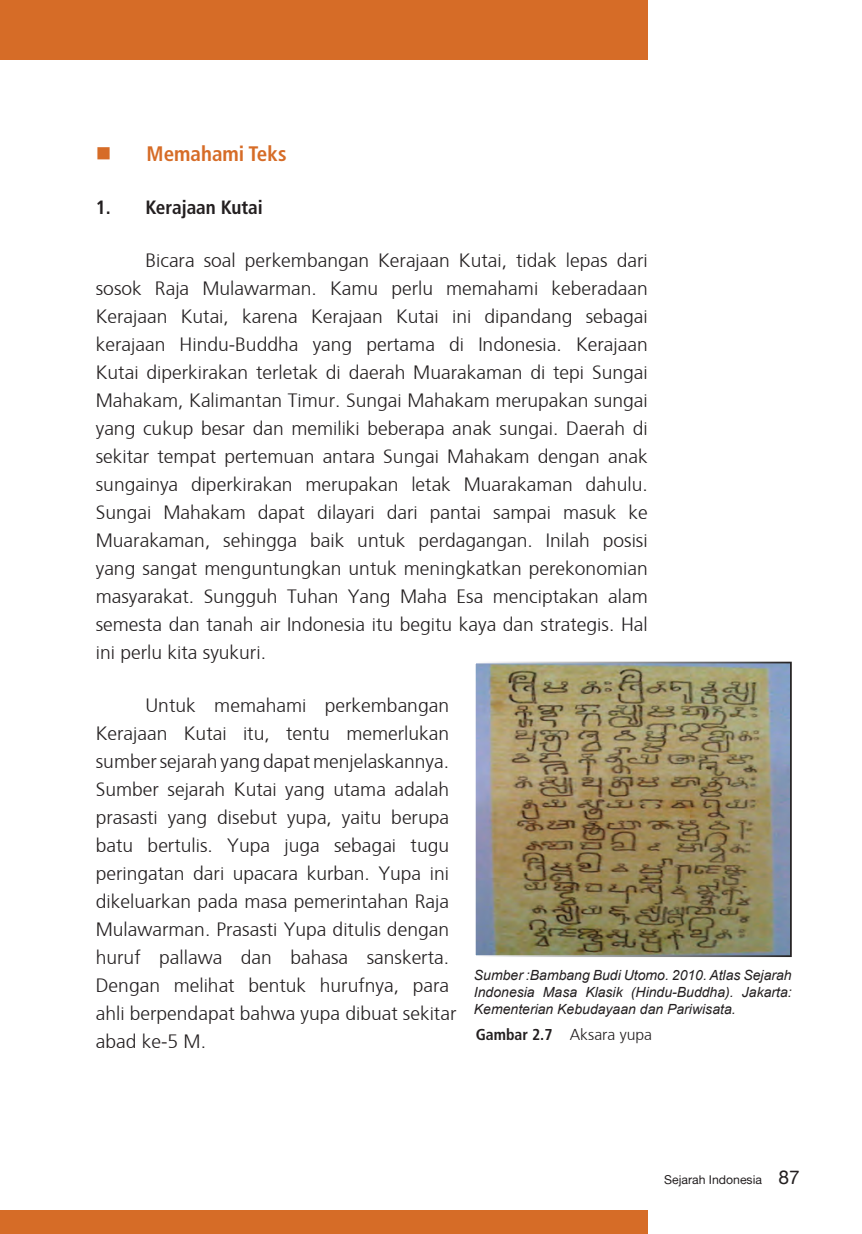
<style>
.page{position:relative;width:862px;height:1234px;background:#fff}
.page>*{position:absolute;margin:0;border:0;box-sizing:border-box;transform-origin:0 0}
.t1{font:700 condensed 21px "Frutiger LT Std";color:#d66c27}
.t2{font:300 19.25px/28px "Frutiger";color:#231f20;text-align:justify}
.t3{font:700 condensed 19.25px "Frutiger LT Std";color:#231f20}
.t4{font:300 15.75px "Frutiger";color:#231f20}
.t5{font:italic 14px/16.8px "Arial";color:#231f20;text-align:justify}
.t6{font:12.25px "Alte Haas Grotesk";color:#231f20}
.s1{font-family:"Frutiger LT Std";font-weight:700;font-stretch:condensed}
.s2{font-size:19.25px}
</style>
<div class="page">
<div style="left:0;top:1209px;width:647px;height:24px;background:#d66c27"></div>
<div style="left:0;top:0;width:647px;height:60px;background:#d66c27"></div>
<img style="left:476px;top:664px;width:312px;height:289px">
<div style="left:473px;top:661px;width:318px;height:295px;border:2px solid #fff"></div>
<p class="t1" style="left:146px;top:141px;width:141px">Memahami Teks</p>
<p class="t3" style="left:96px;top:196px;width:168px">1. Kerajaan Kutai</p>
<p class="t2" style="left:96px;top:245px;width:553px;text-indent:50px">Bicara soal perkembangan Kerajaan Kutai, tidak lepas dari sosok Raja Mulawarman. Kamu perlu memahami keberadaan Kerajaan Kutai, karena Kerajaan Kutai ini dipandang sebagai kerajaan Hindu-Buddha yang pertama di Indonesia. Kerajaan Kutai diperkirakan terletak di daerah Muarakaman di tepi Sungai Mahakam, Kalimantan Timur. Sungai Mahakam merupakan sungai yang cukup besar dan memiliki beberapa anak sungai. Daerah di sekitar tempat pertemuan antara Sungai Mahakam dengan anak sungainya diperkirakan merupakan letak Muarakaman dahulu.<br>Sungai Mahakam dapat dilayari dari pantai sampai masuk ke Muarakaman, sehingga baik untuk perdagangan. Inilah posisi yang sangat menguntungkan untuk meningkatkan perekonomian masyarakat. Sungguh Tuhan Yang Maha Esa menciptakan alam semesta dan tanah air Indonesia itu begitu kaya dan strategis. Hal ini perlu kita syukuri.</p>
<p class="t2" style="left:96px;top:690px;width:362px;text-align:left;text-indent:50px">Untuk memahami perkembangan Kerajaan Kutai itu, tentu memerlukan sumber sejarah yang dapat menjelaskannya.<br>Sumber sejarah Kutai yang utama adalah prasasti yang disebut yupa, yaitu berupa batu bertulis. Yupa juga sebagai tugu peringatan dari upacara kurban. Yupa ini dikeluarkan pada masa pemerintahan Raja Mulawarman. Prasasti Yupa ditulis dengan huruf pallawa dan bahasa sanskerta.<br>Dengan melihat bentuk hurufnya, para ahli berpendapat bahwa yupa dibuat sekitar abad ke-5 M.</p>
<p class="t5" style="left:473px;top:967px;width:319px">Sumber :Bambang Budi Utomo. 2010. Atlas Sejarah Indonesia Masa Klasik (Hindu-Buddha). Jakarta:<br>Kementerian Kebudayaan dan Pariwisata.</p>
<p class="t4" style="left:475px;top:1023px;width:178px"><span class="s1">Gambar 2.7</span> Aksara yupa</p>
<p class="t6" style="left:664px;top:1171px;width:137px">Sejarah Indonesia <span class="s2">87</span></p>
</div>
